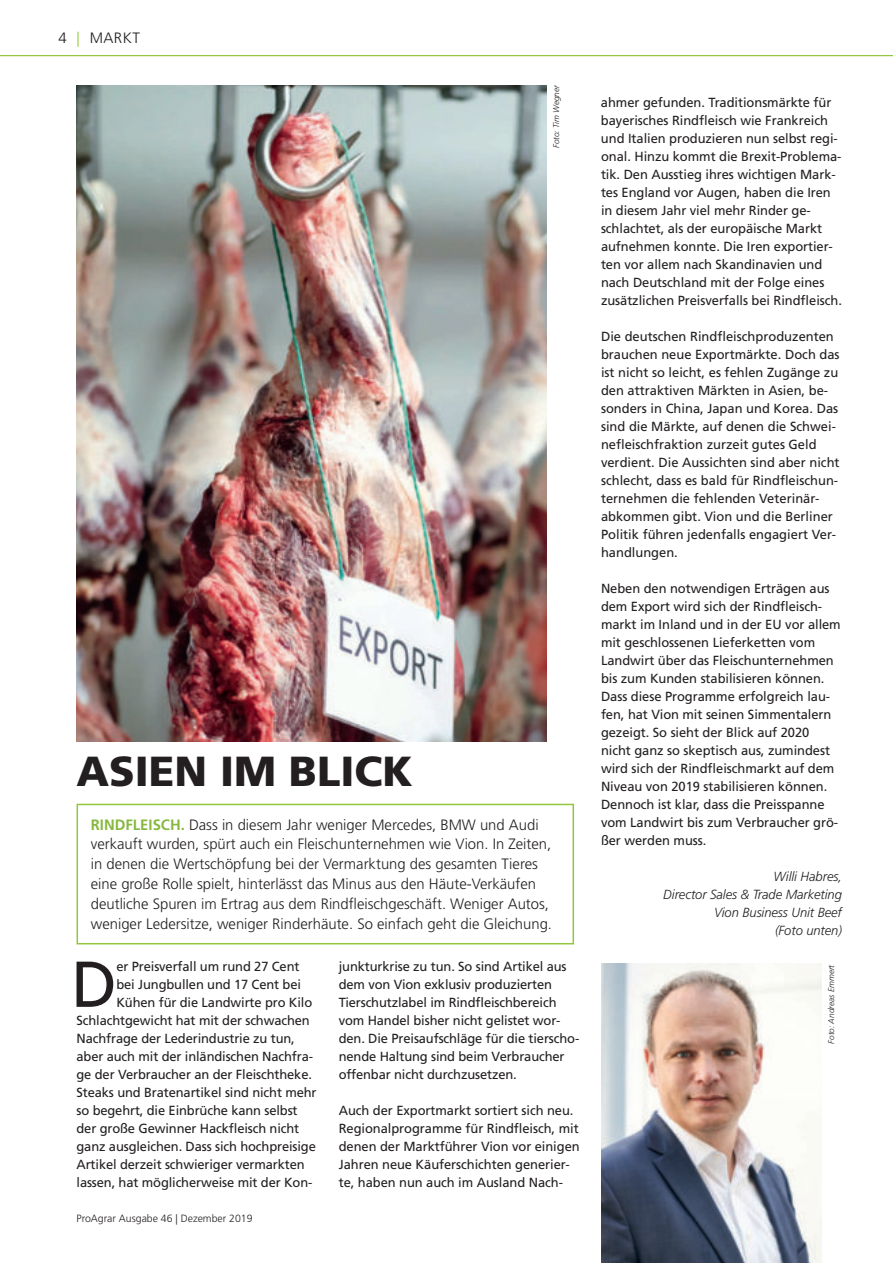
<style>
.page{position:relative;width:893px;height:1263px;background:#fff}
.page>*{position:absolute;margin:0;border:0;box-sizing:border-box;transform-origin:0 0}
.t1{font:64.8px "Frutiger LT";color:#231f20}
.t2{font:900 42px "Frutiger LT";color:#231f20}
.t3{font:300 15px/19.8px "Frutiger LT";color:#231f20}
.t4{font:13.2px/18px "Frutiger LT";letter-spacing:-.005em;color:#231f20}
.t5{font:italic 300 13.2px/18px "Frutiger LT";letter-spacing:-.005em;color:#231f20;text-align:right}
.t6{font:300 10.5px "Frutiger LT";color:#231f20}
.t7{font:italic 300 8.25px "Frutiger LT";color:#231f20}
.s1{color:#92c73d}
.s2{font-family:"Frutiger";font-weight:700;color:#87b83f}
</style>
<div class="page">
<hr style="left:0;top:55px;width:893px;height:1px;background:#92c73d">
<img style="left:601px;top:964px;width:221px;height:299px">
<img style="left:76px;top:85px;width:471px;height:656px">
<div style="left:77px;top:804px;width:497px;height:140px;border:1px solid #92c73d"></div>
<p class="t3" style="left:59px;top:28px;width:23px">4 <span class="s1">|</span></p>
<p class="t3" style="left:90px;top:28px;width:52px">MARKT</p>
<p class="t7" style="left:553px;top:148px;width:65px;rotate:-90deg">Foto: Tim Wegner</p>
<h2 class="t2" style="left:77px;top:749px;width:338px">ASIEN IM BLICK</h2>
<p class="t3" style="left:91px;top:815px;width:463px"><span class="s2">RINDFLEISCH.</span> Dass in diesem Jahr weniger Mercedes, BMW und Audi verkauft wurden, spürt auch ein Fleischunternehmen wie Vion. In Zeiten, in denen die Wertschöpfung bei der Vermarktung des gesamten Tieres eine große Rolle spielt, hinterlässt das Minus aus den Häute-Verkäufen deutliche Spuren im Ertrag aus dem Rindfleischgeschäft. Weniger Autos, weniger Ledersitze, weniger Rinderhäute. So einfach geht die Gleichung.</p>
<h1 class="t1" style="left:71px;top:951px;width:47px">D</h1>
<p class="t4" style="left:116px;top:958px;width:185px">er Preisverfall um rund 27 Cent</p>
<p class="t4" style="left:116px;top:976px;width:186px">bei Jungbullen und 17 Cent bei</p>
<p class="t4" style="left:116px;top:994px;width:197px">Kühen für die Landwirte pro Kilo</p>
<p class="t4" style="left:77px;top:1012px;width:235px">Schlachtgewicht hat mit der schwachen</p>
<p class="t4" style="left:77px;top:1030px;width:220px">Nachfrage der Lederindustrie zu tun,</p>
<p class="t4" style="left:77px;top:1048px;width:238px">aber auch mit der inländischen Nachfra-</p>
<p class="t4" style="left:77px;top:1066px;width:237px">ge der Verbraucher an der Fleischtheke.</p>
<p class="t4" style="left:77px;top:1084px;width:242px">Steaks und Bratenartikel sind nicht mehr</p>
<p class="t4" style="left:77px;top:1102px;width:223px">so begehrt, die Einbrüche kann selbst</p>
<p class="t4" style="left:77px;top:1120px;width:224px">der große Gewinner Hackfleisch nicht</p>
<p class="t4" style="left:77px;top:1138px;width:241px">ganz ausgleichen. Dass sich hochpreisige</p>
<p class="t4" style="left:77px;top:1156px;width:230px">Artikel derzeit schwieriger vermarkten</p>
<p class="t4" style="left:77px;top:1174px;width:237px">lassen, hat möglicherweise mit der Kon-</p>
<p class="t6" style="left:77px;top:1214px;width:178px">ProAgrar Ausgabe 46 | Dezember 2019</p>
<p class="t4" style="left:339px;top:958px;width:242px">junkturkrise zu tun. So sind Artikel aus dem von Vion exklusiv produzierten Tierschutzlabel im Rindfleischbereich vom Handel bisher nicht gelistet wor&shy;den. Die Preisaufschläge für die tierscho&shy;nende Haltung sind beim Verbraucher offenbar nicht durchzusetzen.</p>
<p class="t4" style="left:339px;top:1102px;width:242px">Auch der Exportmarkt sortiert sich neu.<br>Regionalprogramme für Rindfleisch, mit denen der Marktführer Vion vor einigen Jahren neue Käuferschichten generier&shy;te, haben nun auch im Ausland Nach-</p>
<p class="t4" style="left:601px;top:94px;width:242px">ahmer gefunden. Traditionsmärkte für bayerisches Rindfleisch wie Frankreich und Italien produzieren nun selbst regi&shy;onal. Hinzu kommt die Brexit-Problema&shy;tik. Den Ausstieg ihres wichtigen Mark&shy;tes England vor Augen, haben die Iren in diesem Jahr viel mehr Rinder ge&shy;schlachtet, als der europäische Markt aufnehmen konnte. Die Iren exportier&shy;ten vor allem nach Skandinavien und nach Deutschland mit der Folge eines zusätzlichen Preisverfalls bei Rindfleisch.</p>
<p class="t4" style="left:601px;top:328px;width:240px">Die deutschen Rindfleischproduzenten brauchen neue Exportmärkte. Doch das ist nicht so leicht, es fehlen Zugänge zu den attraktiven Märkten in Asien, be&shy;sonders in China, Japan und Korea. Das sind die Märkte, auf denen die Schwei&shy;nefleischfraktion zurzeit gutes Geld verdient. Die Aussichten sind aber nicht schlecht, dass es bald für Rindfleischun&shy;ternehmen die fehlenden Veterinär&shy;abkommen gibt. Vion und die Berliner Politik führen jedenfalls engagiert Ver&shy;handlungen.</p>
<p class="t4" style="left:601px;top:580px;width:241px">Neben den notwendigen Erträgen aus dem Export wird sich der Rindfleisch&shy;markt im Inland und in der EU vor allem mit geschlossenen Lieferketten vom Landwirt über das Fleischunternehmen bis zum Kunden stabilisieren können.<br>Dass diese Programme erfolgreich lau&shy;fen, hat Vion mit seinen Simmentalern gezeigt. So sieht der Blick auf 2020 nicht ganz so skeptisch aus, zumindest wird sich der Rindfleischmarkt auf dem Niveau von 2019 stabilisieren können.<br>Dennoch ist klar, dass die Preisspanne vom Landwirt bis zum Verbraucher grö&shy;ßer werden muss.</p>
<p class="t5" style="left:663px;top:868px;width:180px">Willi Habres,<br>Director Sales &amp; Trade Marketing<br>Vion Business Unit Beef<br>(Foto unten)</p>
<p class="t7" style="left:828px;top:1044px;width:81px;rotate:-90deg">Foto: Andreas Emmert</p>
</div>
